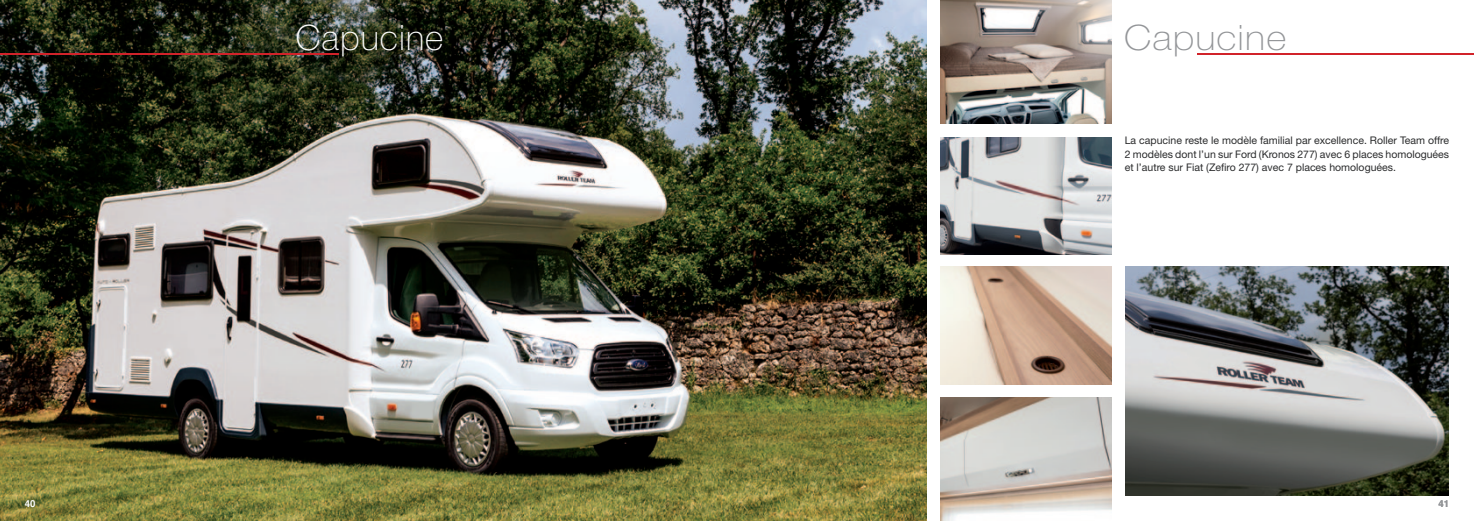
<style>
.page{position:relative;width:1474px;height:521px;background:#fff}
.page>*{position:absolute;margin:0;border:0;box-sizing:border-box;transform-origin:0 0}
.t1{font:100 35px "Helvetica Neue LT Std";letter-spacing:.03em;color:#fff}
.t2{font:100 35px "Helvetica Neue LT Std";letter-spacing:.03em;color:#939598;scale:1.1 1}
.t3{font:10.5px/13.7px "Helvetica Neue LT Std";color:#2a2b2c;text-align:justify}
.t4{font:700 9.62px "Helvetica";color:#fff}
.t5{font:700 9.62px "Helvetica";color:#939598}
</style>
<div class="page">
<img style="left:0;top:0;width:926px;height:521px">
<hr style="left:0;top:53px;width:339px;height:2px;background:#d1232a">
<img style="left:1125px;top:267px;width:323px;height:229px">
<img style="left:940px;top:397px;width:171px;height:124px">
<img style="left:940px;top:266px;width:171px;height:118px">
<img style="left:940px;top:137px;width:171px;height:118px">
<img style="left:940px;top:0;width:171px;height:123px">
<hr style="left:1197px;top:53px;width:276px;height:2px;background:#d1232a">
<h1 class="t1" style="left:296px;top:17px;width:149px">Capucine</h1>
<h1 class="t2" style="left:1124px;top:17px;width:149px">Capucine</h1>
<p class="t3" style="left:1124px;top:133px;width:326px">La capucine reste le modèle familial par excellence. Roller Team offre 2 modèles dont l’un sur Ford (Kronos 277) avec 6 places homologuées et l’autre sur Fiat (Zefiro 277) avec 7 places homologuées.</p>
<p class="t4" style="left:25px;top:495px;width:12px">40</p>
<p class="t5" style="left:1438px;top:495px;width:12px">41</p>
</div>
